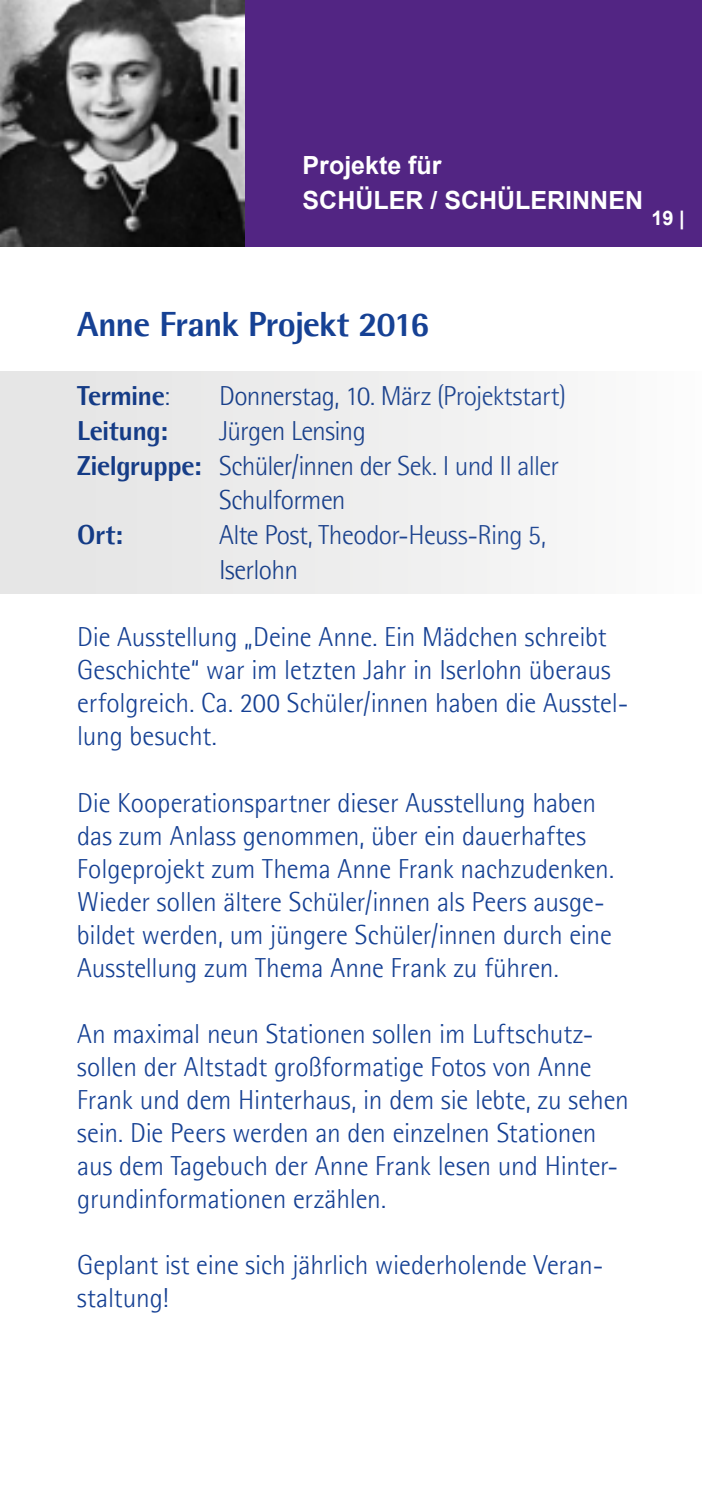
<style>
.page{position:relative;width:702px;height:1489px;background:#fff}
.page>*{position:absolute;margin:0;border:0;box-sizing:border-box;transform-origin:0 0}
.t1{font:700 35px "Agfa Rotis Semisans Ex";letter-spacing:-.03em;color:#164194}
.t2{font:300 27.5px/33px "Agfa Rotis Semisans";letter-spacing:-.005em;color:#164194}
.t3{font:300 27.5px/34.8px "Agfa Rotis Semisans";letter-spacing:-.025em;color:#164194}
.t4{font:300 27.5px "Agfa Rotis Semisans";letter-spacing:-.035em;color:#164194}
.t5{font:700 27.5px "Agfa Rotis Semisans Ex";letter-spacing:-.025em;color:#164194}
.t6{font:700 25px/35px "Arial";color:#fff}
.t7{font:700 20px "Arial";color:#fff}
.s1{font-family:"Agfa Rotis Semisans";font-weight:300}
.s2{font-family:"Agfa Rotis Semisans Ex";font-weight:700}
</style>
<div class="page">
<div style="left:245px;top:0;width:457px;height:246px;background:#522583"></div>
<img style="left:0;top:0;width:245px;height:246px">
<div style="left:0;top:371px;width:702px;height:223px;background:linear-gradient(to right,#e3e3e3,#fafafa)"></div>
<p class="t6" style="left:302px;top:148px;width:342px">Projekte für<br>SCHÜLER / SCHÜLERINNEN</p>
<p class="t7" style="left:651px;top:204px;width:35px">19 |</p>
<p class="t1" style="left:77px;top:302px;width:354px">Anne Frank Projekt 2016</p>
<p class="t5" style="left:77px;top:379px;width:95px">Termine<span class="s1">:</span></p>
<p class="t3" style="left:219px;top:379px;width:348px">Donnerstag, 10. März (Projektstart)</p>
<p class="t5" style="left:77px;top:414px;width:92px">Leitung:</p>
<p class="t3" style="left:219px;top:413px;width:148px">Jürgen Lensing</p>
<p class="t4" style="left:77px;top:450px;width:483px"><span class="s2">Zielgruppe:</span> Schüler/innen der Sek. I und II aller</p>
<p class="t3" style="left:219px;top:483px;width:128px">Schulformen</p>
<p class="t5" style="left:77px;top:518px;width:47px">Ort:</p>
<p class="t3" style="left:219px;top:517px;width:328px">Alte Post, Theodor-Heuss-Ring 5,<br>Iserlohn</p>
<p class="t2" style="left:77px;top:621px;width:553px">Die Ausstellung „Deine Anne. Ein Mädchen schreibt Geschichte“ war im letzten Jahr in Iserlohn überaus erfolgreich. Ca. 200 Schüler/innen haben die Ausstel&shy;lung besucht.</p>
<p class="t2" style="left:77px;top:786px;width:538px">Die Kooperationspartner dieser Ausstellung haben das zum Anlass genommen, über ein dauerhaftes Folgeprojekt zum Thema Anne Frank nachzudenken.<br>Wieder sollen ältere Schüler/innen als Peers ausge&shy;bildet werden, um jüngere Schüler/innen durch eine Ausstellung zum Thema Anne Frank zu führen.</p>
<p class="t2" style="left:77px;top:1017px;width:553px">An maximal neun Stationen sollen im Luftschutz&shy;sollen der Altstadt großformatige Fotos von Anne Frank und dem Hinterhaus, in dem sie lebte, zu sehen sein. Die Peers werden an den einzelnen Stationen aus dem Tagebuch der Anne Frank lesen und Hinter&shy;grundinformationen erzählen.</p>
<p class="t2" style="left:77px;top:1248px;width:528px">Geplant ist eine sich jährlich wiederholende Veran&shy;staltung!</p>
</div>
